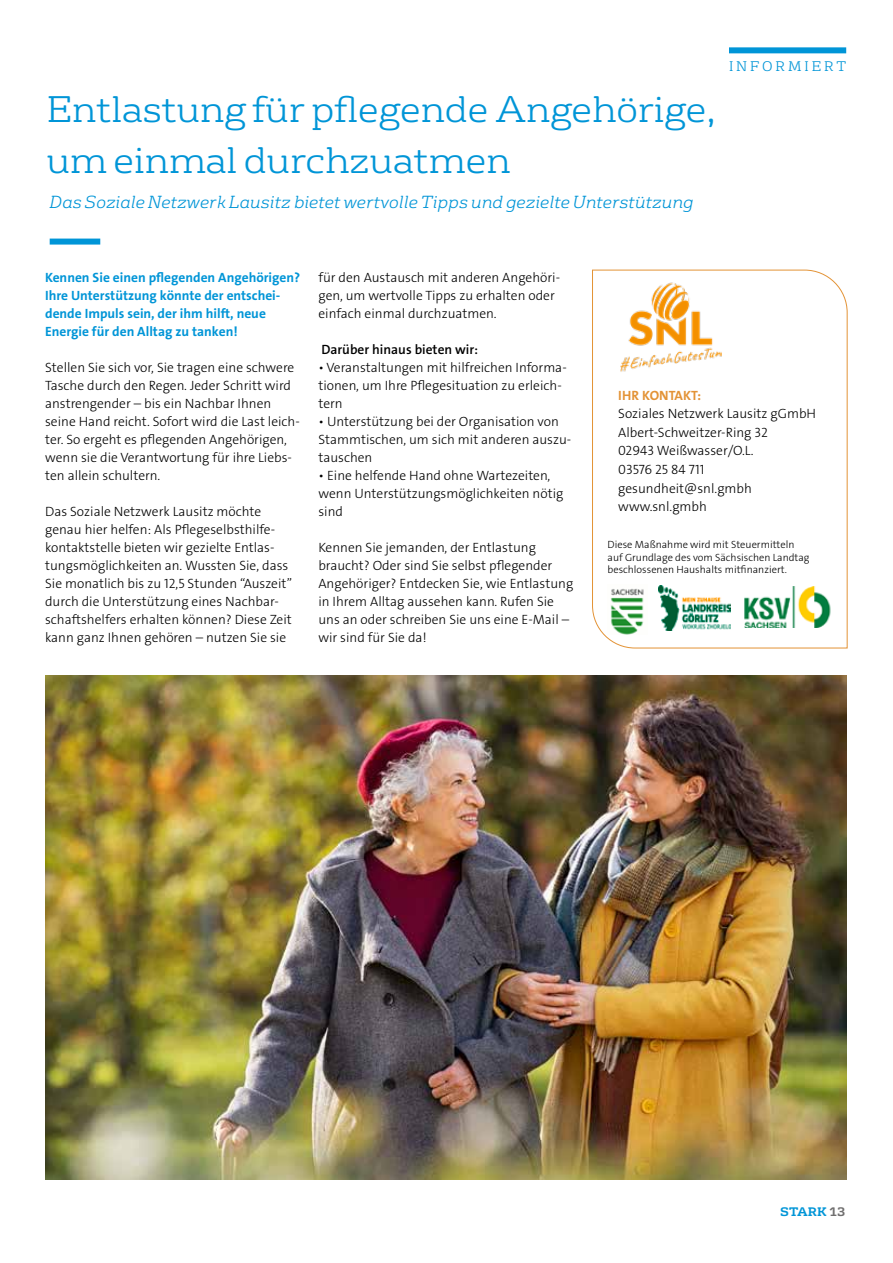
<style>
.page{position:relative;width:893px;height:1263px;background:#fff}
.page>*{position:absolute;margin:0;border:0;box-sizing:border-box;transform-origin:0 0}
.t1{font:300 35.85px/51.2px "FS Rufus";color:#0095d7}
.t2{font:italic 300 16.95px "FS Rufus";color:#0095d7}
.t3{font:13.5px/18px "The Sans Veolia W3 Lig";color:#000}
.t4{font:13.5px/18px "The Sans Veolia W7 Bld";color:#0095d7}
.t5{font:13.5px "The Sans Veolia W6 Se Bld";color:#000}
.t6{font:13.5px "The Sans Veolia W7 Bld";color:#e39336}
.t7{font:300 13.5px "FS Rufus";letter-spacing:.22em;color:#0095d7}
.t8{font:700 12px "FS Rufus";color:#0095d7}
.t9{font:10.5px/12.6px "The Sans Veolia W3 Lig";color:#000}
.s1{color:#706f6f}
</style>
<div class="page">
<img style="left:46px;top:675px;width:800px;height:504px">
<svg style="left:592px;top:269px;width:256px;height:380px"></svg>
<img style="left:620px;top:276px;width:101px;height:102px">
<div style="left:729px;top:47px;width:117px;height:6px;background:#0095d7"></div>
<img style="left:745px;top:586px;width:88px;height:42px">
<img style="left:607px;top:584px;width:40px;height:50px">
<img style="left:658px;top:585px;width:72px;height:45px">
<div style="left:50px;top:239px;width:50px;height:6px;background:#0095d7"></div>
<h1 class="t1" style="left:47px;top:80px;width:670px">Entlastung für pflegende Angehörige, um einmal durchzuatmen</h1>
<p class="t2" style="left:50px;top:188px;width:645px">Das Soziale Netzwerk Lausitz bietet wertvolle Tipps und gezielte Unterstützung</p>
<p class="t7" style="left:729px;top:56px;width:119px">INFORMIERT</p>
<p class="t4" style="left:45px;top:268px;width:257px">Kennen Sie einen pflegenden Angehörigen?<br>Ihre Unterstützung könnte der entschei&shy;dende Impuls sein, der ihm hilft, neue Energie für den Alltag zu tanken!</p>
<p class="t3" style="left:45px;top:358px;width:256px">Stellen Sie sich vor, Sie tragen eine schwere Tasche durch den Regen. Jeder Schritt wird anstrengender – bis ein Nachbar Ihnen seine Hand reicht. Sofort wird die Last leich&shy;ter. So ergeht es pflegenden Angehörigen, wenn sie die Verantwortung für ihre Liebs&shy;ten allein schultern.</p>
<p class="t3" style="left:45px;top:502px;width:248px">Das Soziale Netzwerk Lausitz möchte genau hier helfen: Als Pflegeselbsthilfe&shy;kontaktstelle bieten wir gezielte Entlas&shy;tungsmöglichkeiten an. Wussten Sie, dass Sie monatlich bis zu 12,5 Stunden “Auszeit” durch die Unterstützung eines Nachbar&shy;schaftshelfers erhalten können? Diese Zeit kann ganz Ihnen gehören – nutzen Sie sie</p>
<p class="t3" style="left:318px;top:268px;width:243px">für den Austausch mit anderen Angehöri&shy;gen, um wertvolle Tipps zu erhalten oder einfach einmal durchzuatmen.</p>
<p class="t5" style="left:321px;top:341px;width:158px">Darüber hinaus bieten wir:</p>
<p class="t3" style="left:318px;top:358px;width:250px">• Veranstaltungen mit hilfreichen Informa&shy;tionen, um Ihre Pflegesituation zu erleich&shy;tern</p>
<p class="t3" style="left:318px;top:412px;width:254px">• Unterstützung bei der Organisation von<br>Stammtischen, um sich mit anderen auszu&shy;tauschen</p>
<p class="t3" style="left:318px;top:466px;width:246px">• Eine helfende Hand ohne Wartezeiten, wenn Unterstützungsmöglichkeiten nötig sind</p>
<p class="t3" style="left:318px;top:538px;width:256px">Kennen Sie jemanden, der Entlastung braucht? Oder sind Sie selbst pflegender Angehöriger? Entdecken Sie, wie Entlastung in Ihrem Alltag aussehen kann. Rufen Sie uns an oder schreiben Sie uns eine E-Mail – wir sind für Sie da!</p>
<p class="t6" style="left:618px;top:386px;width:85px">IHR KONTAKT:</p>
<p class="t3" style="left:618px;top:404px;width:199px;line-height:18.6px">Soziales Netzwerk Lausitz gGmbH<br>Albert-Schweitzer-Ring 32<br>02943 Weißwasser/O.L.<br>03576 25 84 711 gesundheit@snl.gmbh www.snl.gmbh</p>
<p class="t9" style="left:608px;top:538px;width:204px">Diese Maßnahme wird mit Steuermitteln auf Grundlage des vom Sächsischen Landtag beschlossenen Haushalts mitfinanziert.</p>
<p class="t8" style="left:780px;top:1201px;width:67px">STARK <span class="s1">13</span></p>
</div>
